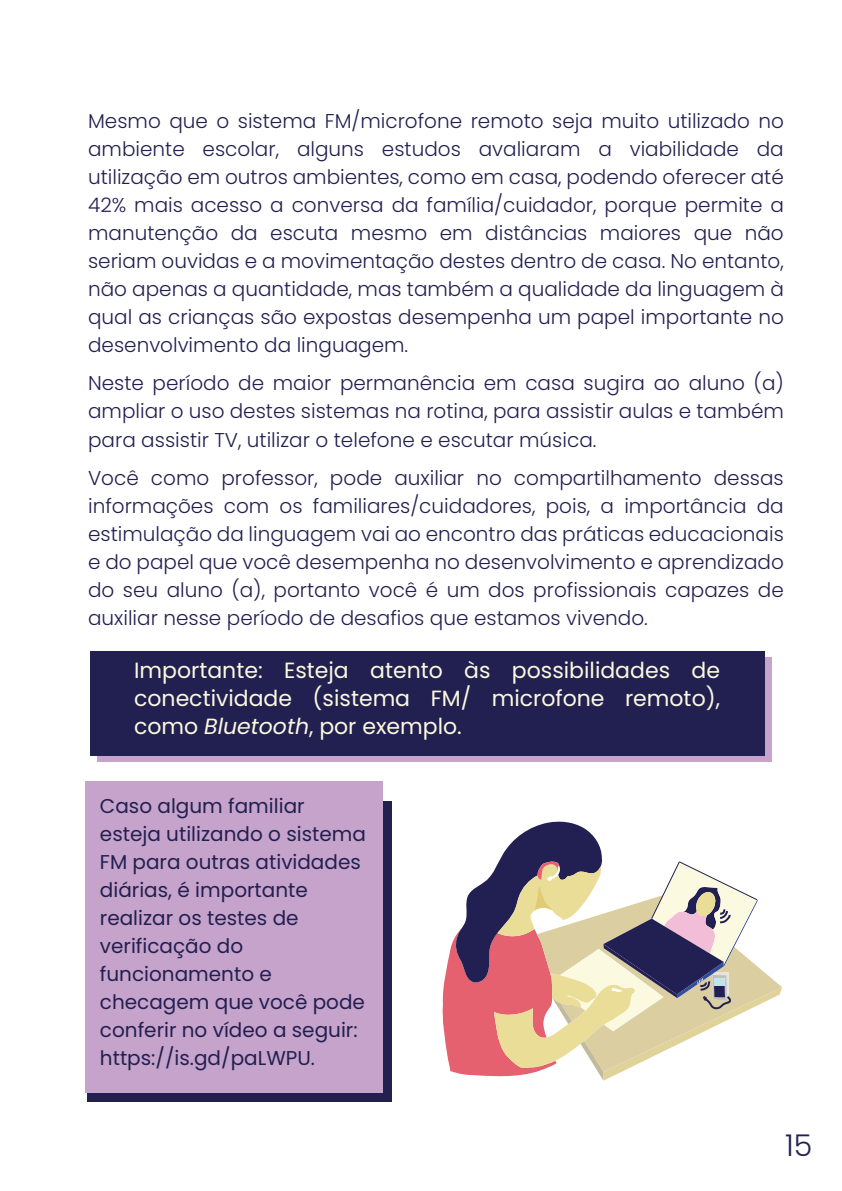
<style>
.page{position:relative;width:842px;height:1191px;background:#fff}
.page>*{position:absolute;margin:0;border:0;box-sizing:border-box;transform-origin:0 0}
.t1{font:300 30px "Poppins";color:#222052}
.t2{font:22px/28px "Poppins";color:#fbf9e0;text-align:justify}
.t3{font:300 20px/28px "Poppins";color:#222051;text-align:justify}
.t4{font:20px/28px "Poppins";color:#222051}
.s1{font-style:italic}
</style>
<div class="page">
<svg style="left:98px;top:657px;width:674px;height:104px;background:#ac8eb7"></svg>
<div style="left:90px;top:651px;width:674px;height:104px;background:#222051"></div>
<div style="left:87px;top:801px;width:305px;height:301px;background:#222051"></div>
<div style="left:85px;top:781px;width:298px;height:311px;background:#c6a3cb"></div>
<svg style="left:443px;top:821px;width:339px;height:259px"></svg>
<p class="t3" style="left:88px;top:107px;width:697px">Mesmo que o sistema FM/microfone remoto seja muito utilizado no ambiente escolar, alguns estudos avaliaram a viabilidade da utilização em outros ambientes, como em casa, podendo oferecer até 42% mais acesso a conversa da família/cuidador, porque permite a manutenção da escuta mesmo em distâncias maiores que não seriam ouvidas e a movimentação destes dentro de casa. No entanto, não apenas a quantidade, mas também a qualidade da linguagem à qual as crianças são expostas desempenha um papel importante no desenvolvimento da linguagem.</p>
<p class="t3" style="left:88px;top:369px;width:697px">Neste período de maior permanência em casa sugira ao aluno (a) ampliar o uso destes sistemas na rotina, para assistir aulas e também para assistir TV, utilizar o telefone e escutar música.</p>
<p class="t3" style="left:88px;top:463px;width:697px">Você como professor, pode auxiliar no compartilhamento dessas informações com os familiares/cuidadores, pois, a importância da estimulação da linguagem vai ao encontro das práticas educacionais e do papel que você desempenha no desenvolvimento e aprendizado do seu aluno (a), portanto você é um dos profissionais capazes de auxiliar nesse período de desafios que estamos vivendo.</p>
<p class="t2" style="left:134px;top:656px;width:587px">Importante: Esteja atento às possibilidades de conectividade (sistema FM/ microfone remoto), como <span class="s1">Bluetooth</span>, por exemplo.</p>
<p class="t4" style="left:100px;top:792px;width:267px">Caso algum familiar esteja utilizando o sistema<br>FM para outras atividades diárias, é importante realizar os testes de verificação do funcionamento e checagem que você pode conferir no vídeo a seguir: https://is.gd/paLWPU.</p>
<h1 class="t1" style="left:785px;top:1128px;width:29px">15</h1>
</div>
